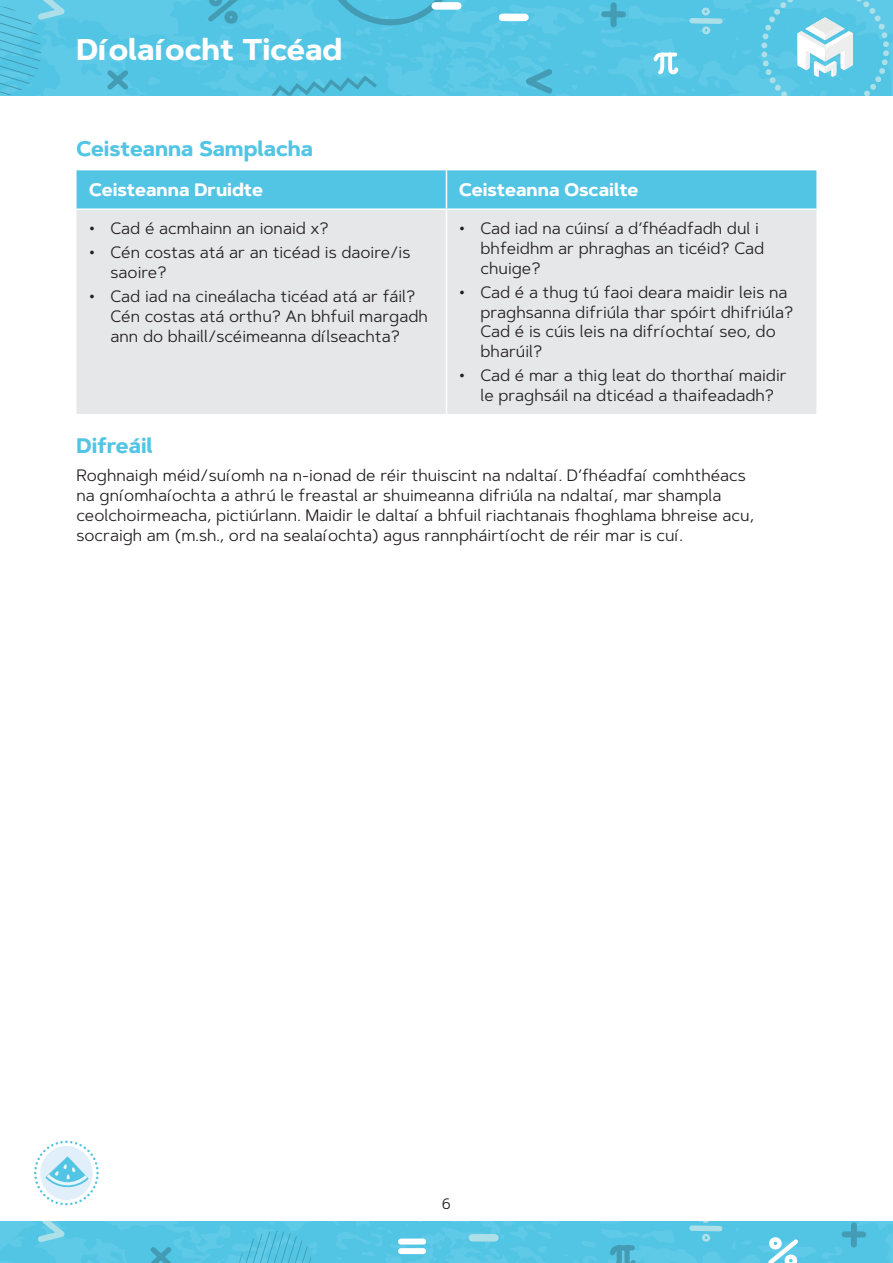
<style>
.page{position:relative;width:893px;height:1263px;background:#fff}
.page>*{position:absolute;margin:0;border:0;box-sizing:border-box;transform-origin:0 0}
.t1{font:700 30px "Artegra Sans";color:#fff}
.H2_Number-BLUE{font:700 21px "Artegra Sans";color:#52c4e4}
.Table_Headings{font:700 18px "Artegra Sans";color:#fff}
.Body{font:16.5px/19.8px "Artegra Sans";color:#231f20}
.t2{font:15px "Artegra Sans";color:#231f20}
</style>
<div class="page">
<svg style="left:0;top:0;width:893px;height:96px;background:#56c6e5"></svg>
<svg style="left:271px;top:75px;width:106px;height:21px;background:#4fbbd9"></svg>
<svg style="left:0;top:0;width:75px;height:94px;background:#5ac6e3"></svg>
<svg style="left:514px;top:64px;width:43px;height:32px"></svg>
<div style="left:502px;top:14px;width:23px;height:7px;background:#fff"></div>
<svg style="left:686px;top:5px;width:39px;height:32px"></svg>
<div style="left:604px;top:11px;width:19px;height:6px;background:#439cb3"></div>
<div style="left:610px;top:5px;width:7px;height:19px;background:#439cb3"></div>
<svg style="left:652px;top:51px;width:28px;height:27px"></svg>
<svg style="left:203px;top:0;width:40px;height:28px"></svg>
<svg style="left:323px;top:0;width:135px;height:25px;background:#51bdda"></svg>
<svg style="left:103px;top:65px;width:30px;height:29px"></svg>
<svg style="left:761px;top:0;width:128px;height:96px;background:#75cfe7"></svg>
<div style="left:435px;top:2px;width:23px;height:8px;background:#fff"></div>
<svg style="left:0;top:1221px;width:893px;height:42px;background:#59c6e4"></svg>
<svg style="left:34px;top:1140px;width:65px;height:65px"></svg>
<div style="left:77px;top:170px;width:739px;height:38px;background:#52c4e4"></div>
<div style="left:77px;top:210px;width:739px;height:204px;background:#e6e7e9"></div>
<hr style="left:446px;top:170px;width:1px;height:38px;background:#fff">
<hr style="left:446px;top:210px;width:1px;height:204px;background:#fff">
<h1 class="t1" style="left:77px;top:28px;width:267px">Díolaíocht Ticéad</h1>
<p class="H2_Number-BLUE" style="left:77px;top:133px;width:238px">Ceisteanna Samplacha</p>
<p class="Table_Headings" style="left:89px;top:177px;width:175px">Ceisteanna Druidte</p>
<p class="Table_Headings" style="left:459px;top:177px;width:181px">Ceisteanna Oscailte</p>
<p class="Body" style="left:89px;top:218px;width:241px">• Cad é acmhainn an ionaid x?</p>
<p class="Body" style="left:111px;top:242px;width:301px;text-indent:-21px">• Cén costas atá ar an ticéad is daoire/is saoire?</p>
<p class="Body" style="left:111px;top:286px;width:319px;text-indent:-21px">• Cad iad na cineálacha ticéad atá ar fáil?<br>Cén costas atá orthu? An bhfuil margadh ann do bhaill/scéimeanna dílseachta?</p>
<p class="Body" style="left:480px;top:218px;width:285px;text-indent:-21px">• Cad iad na cúinsí a d’fhéadfadh dul i bhfeidhm ar phraghas an ticéid? Cad chuige?</p>
<p class="Body" style="left:480px;top:282px;width:314px;text-indent:-21px">• Cad é a thug tú faoi deara maidir leis na praghsanna difriúla thar spóirt dhifriúla?<br>Cad é is cúis leis na difríochtaí seo, do bharúil?</p>
<p class="Body" style="left:459px;top:365px;width:329px;text-align:center">• Cad é mar a thig leat do thorthaí maidir le praghsáil na dticéad a thaifeadadh?</p>
<p class="H2_Number-BLUE" style="left:77px;top:430px;width:78px">Difreáil</p>
<p class="Body" style="left:77px;top:465px;width:679px">Roghnaigh méid/suíomh na n-ionad de réir thuiscint na ndaltaí. D’fhéadfaí comhthéacs na gníomhaíochta a athrú le freastal ar shuimeanna difriúla na ndaltaí, mar shampla ceolchoirmeacha, pictiúrlann. Maidir le daltaí a bhfuil riachtanais fhoghlama bhreise acu, socraigh am (m.sh., ord na sealaíochta) agus rannpháirtíocht de réir mar is cuí.</p>
<p class="t2" style="left:442px;top:1193px;width:11px">6</p>
</div>
